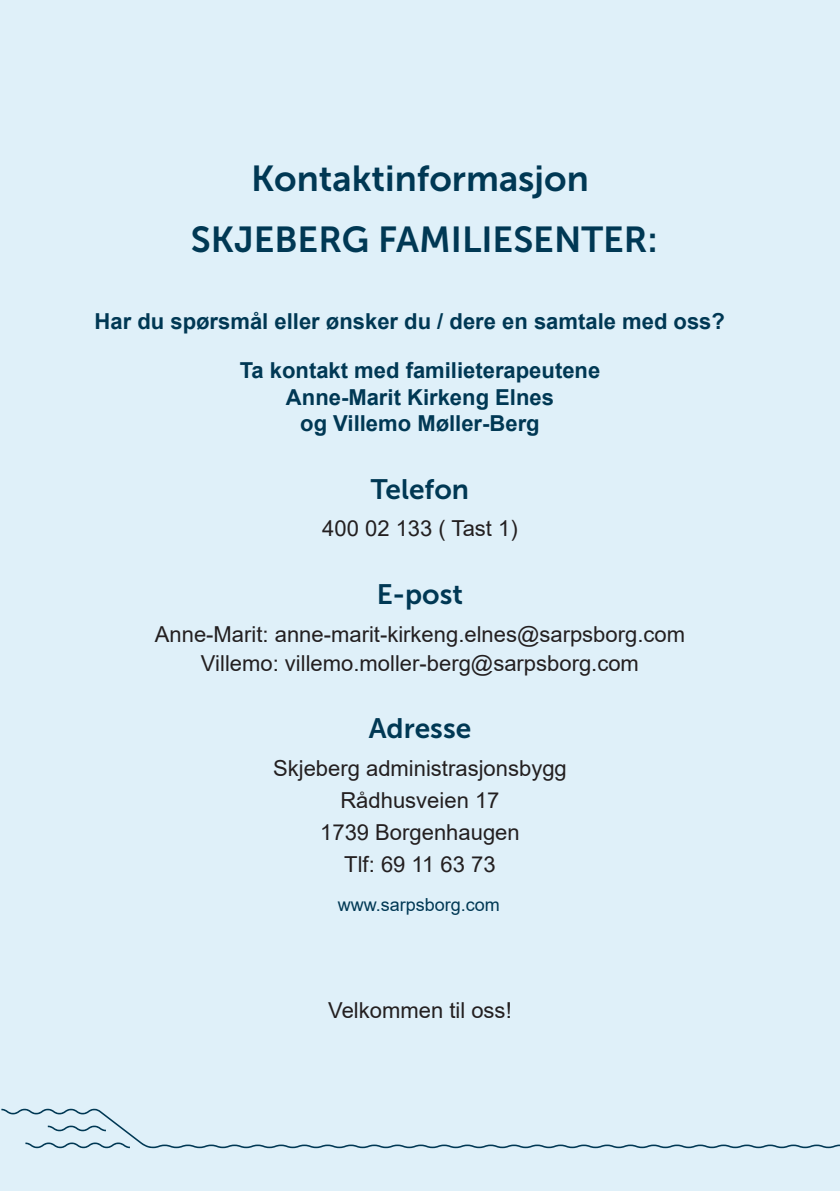
<style>
.page{position:relative;width:840px;height:1191px;background:#fff}
.page>*{position:absolute;margin:0;border:0;box-sizing:border-box;transform-origin:0 0}
.t1{font:36px "Museo Sans 700";color:#003854}
.t2{font:28px "Museo Sans 700";color:#003854}
.t3{font:22px/28.8px "Arial";color:#231f20;text-align:center}
.t4{font:700 22px/26.4px "Arial";color:#003854;text-align:center}
.t5{font:18px "Arial";color:#003854}
</style>
<div class="page">
<div style="left:0;top:0;width:839px;height:1191px;background:#dff0f9"></div>
<svg style="left:1px;top:1108px;width:838px;height:40px"></svg>
<p class="t1" style="left:251px;top:159px;width:339px">Kontaktinformasjon</p>
<p class="t1" style="left:191px;top:219px;width:468px">SKJEBERG FAMILIESENTER:</p>
<p class="t4" style="left:94px;top:308px;width:631px">Har du spørsmål eller ønsker du / dere en samtale med oss?</p>
<p class="t4" style="left:239px;top:357px;width:362px">Ta kontakt med familieterapeutene<br>Anne-Marit Kirkeng Elnes<br>og Villemo Møller-Berg</p>
<p class="t2" style="left:371px;top:473px;width:99px">Telefon</p>
<p class="t3" style="left:322px;top:514px;width:197px">400 02 133 ( Tast 1)</p>
<p class="t2" style="left:377px;top:578px;width:88px">E-post</p>
<p class="t3" style="left:155px;top:619px;width:531px">Anne-Marit: anne-marit-kirkeng.elnes@sarpsborg.com<br>Villemo: villemo.moller-berg@sarpsborg.com</p>
<p class="t2" style="left:368px;top:713px;width:104px">Adresse</p>
<p class="t3" style="left:273px;top:753px;width:295px">Skjeberg administrasjonsbygg</p>
<p class="t3" style="left:340px;top:785px;width:160px">Rådhusveien 17</p>
<p class="t3" style="left:320px;top:818px;width:201px">1739 Borgenhaugen</p>
<p class="t3" style="left:344px;top:850px;width:153px">Tlf: 69 11 63 73</p>
<p class="t5" style="left:337px;top:892px;width:164px">www.sarpsborg.com</p>
<p class="t3" style="left:328px;top:995px;width:185px">Velkommen til oss!</p>
</div>
